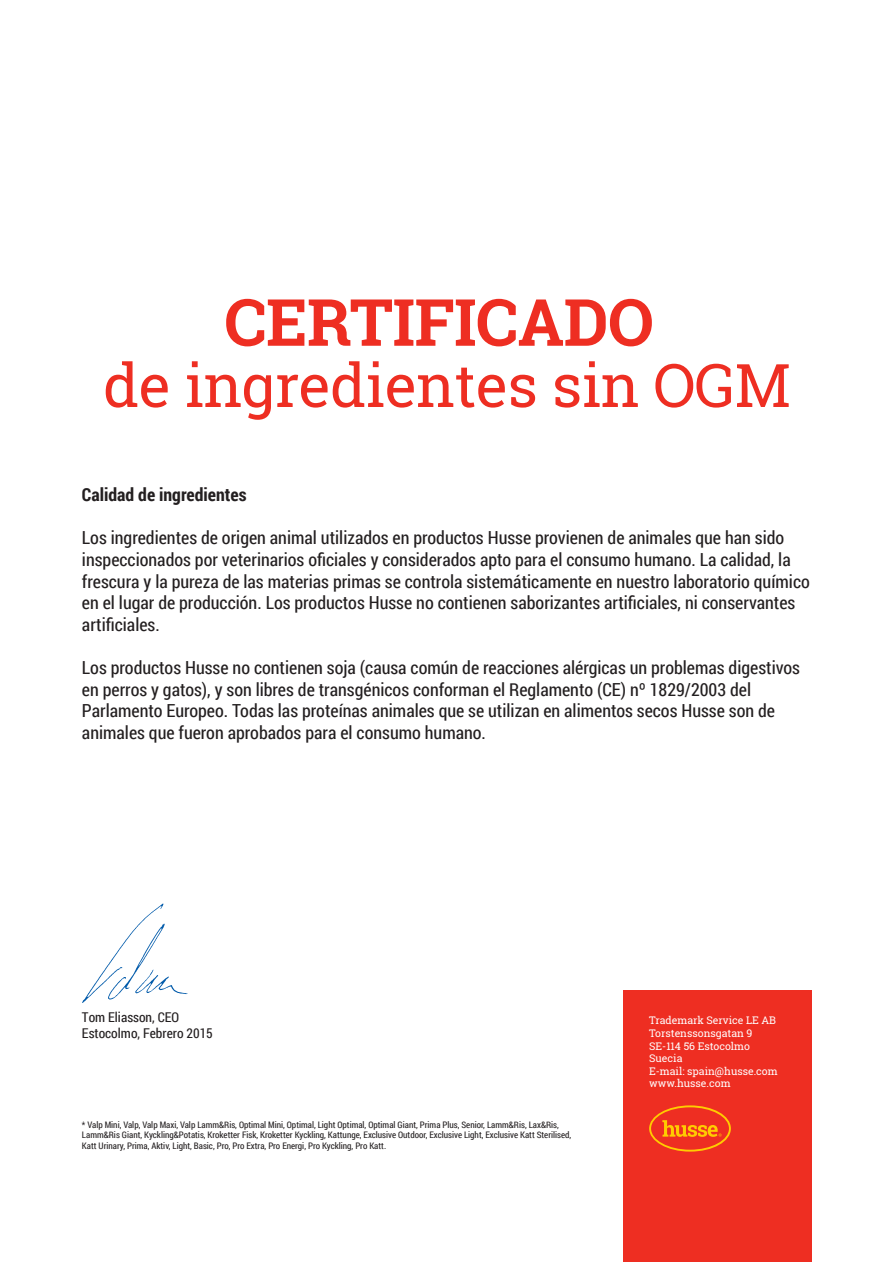
<style>
.page{position:relative;width:893px;height:1263px;background:#fff}
.page>*{position:absolute;margin:0;border:0;box-sizing:border-box;transform-origin:0 0}
.t1{font:700 65.1px "Roboto Slab";letter-spacing:-.01em;color:#ee2e22}
.t2{font:60px "Roboto Slab";letter-spacing:-.01em;color:#ee2e22}
.t3{font:18px/21.6px "Roboto Condensed";color:#231f20}
.t4{font:700 18px "Roboto Condensed";color:#231f20}
.t5{font:13.5px/16.2px "Roboto Condensed";color:#231f20}
.t6{font:10.5px/12.6px "Roboto Slab";color:#fff}
.t7{font:9px/10.8px "Roboto Condensed";color:#231f20}
</style>
<div class="page">
<svg style="left:82px;top:903px;width:106px;height:100px"></svg>
<div style="left:623px;top:990px;width:188px;height:272px;background:#ee2e22"></div>
<svg style="left:649px;top:1105px;width:82px;height:46px"></svg>
<h1 class="t1" style="left:225px;top:277px;width:431px">CERTIFICADO</h1>
<h2 class="t2" style="left:103px;top:344px;width:689px">de ingredientes sin OGM</h2>
<p class="t4" style="left:82px;top:482px;width:166px">Calidad de ingredientes</p>
<p class="t3" style="left:82px;top:526px;width:729px">Los ingredientes de origen animal utilizados en productos Husse provienen de animales que han sido inspeccionados por veterinarios oficiales y considerados apto para el consumo humano. La calidad, la frescura y la pureza de las materias primas se controla sistemáticamente en nuestro laboratorio químico en el lugar de producción. Los productos Husse no contienen saborizantes artificiales, ni conservantes artificiales.</p>
<p class="t3" style="left:82px;top:656px;width:720px">Los productos Husse no contienen soja (causa común de reacciones alérgicas un problemas digestivos en perros y gatos), y son libres de transgénicos conforman el Reglamento (CE) nº 1829/2003 del Parlamento Europeo. Todas las proteínas animales que se utilizan en alimentos secos Husse son de animales que fueron aprobados para el consumo humano.</p>
<p class="t5" style="left:82px;top:1008px;width:132px">Tom Eliasson, CEO<br>Estocolmo, Febrero 2015</p>
<p class="t7" style="left:82px;top:1119px;width:491px">* Valp Mini, Valp, Valp Maxi, Valp Lamm&amp;Ris, Optimal Mini, Optimal, Light Optimal, Optimal Giant, Prima Plus, Senior, Lamm&amp;Ris, Lax&amp;Ris,<br>Lamm&amp;Ris Giant, Kyckling&amp;Potatis, Kroketter Fisk, Kroketter Kyckling, Kattunge, Exclusive Outdoor, Exclusive Light, Exclusive Katt Sterilised,<br>Katt Urinary, Prima, Aktiv, Light, Basic, Pro, Pro Extra, Pro Energi, Pro Kyckling, Pro Katt.</p>
<p class="t6" style="left:649px;top:1014px;width:130px">Trademark Service LE AB<br>Torstenssonsgatan 9<br>SE-114 56 Estocolmo<br>Suecia<br>E-mail: spain@husse.com www.husse.com</p>
</div>
